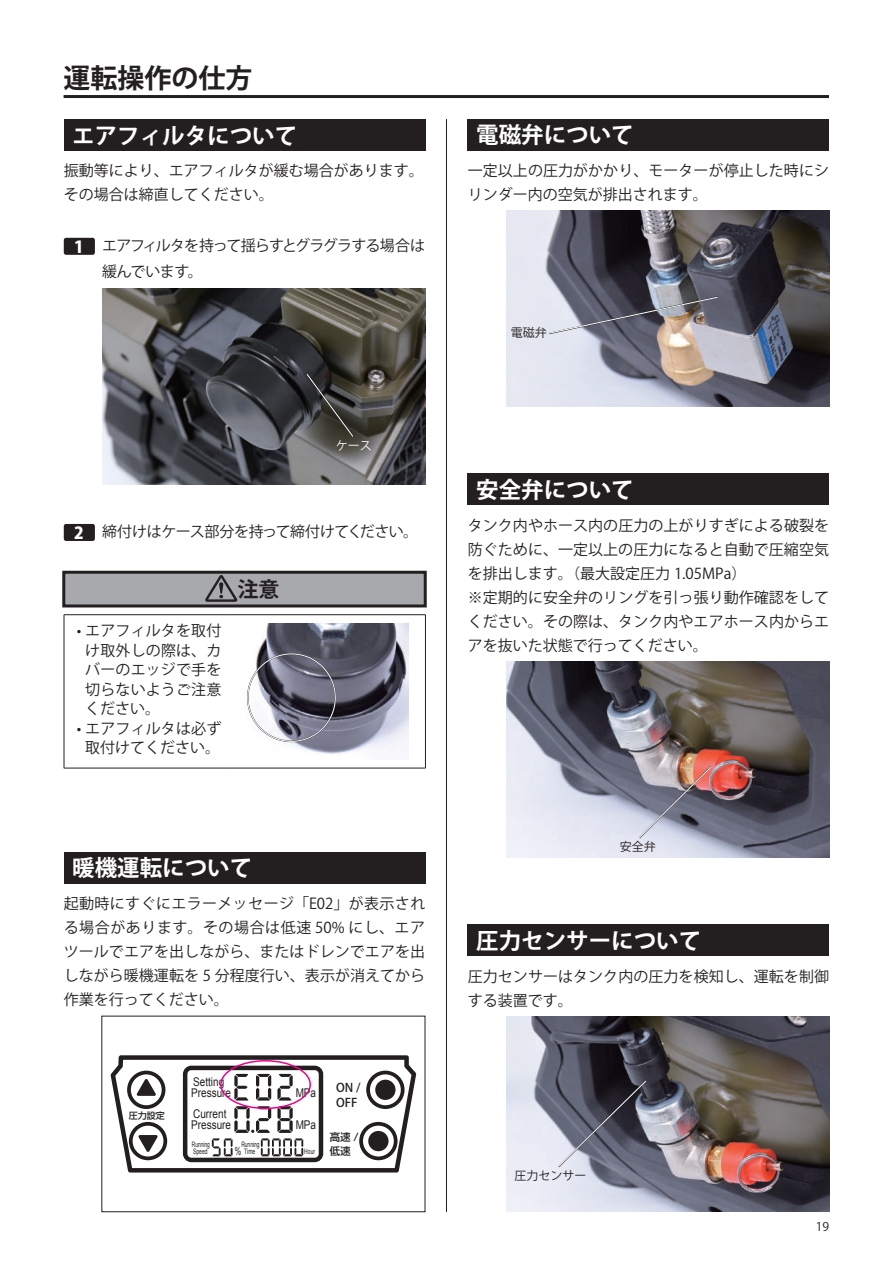
<style>
.page{position:relative;width:893px;height:1263px;background:#fff}
.page>*{position:absolute;margin:0;border:0;box-sizing:border-box;transform-origin:0 0}
.t1{font:700 27px "Koz Go Pro";color:#231f20}
.t2{font:700 22.5px "Koz Go Pro";color:#fff}
.t3{font:700 21px "Koz Go Pr 6 N";color:#231f20}
.t4{font:15px/24px "Koz Go Pr 6 N";color:#231f20}
.t5{font:15px/19.5px "Koz Go Pro";letter-spacing:.01em;color:#231f20;text-align:justify}
.t6{font:15px/26px "Koz Go Pr 6 N";letter-spacing:-.05em;color:#231f20}
.t7{font:15px "Koz Go Pr 6 N";letter-spacing:-.025em;color:#231f20}
.t8{font:12px "Arial";color:#231f20;scale:.83 1}
.t9{font:12px "Koz Go Pr 6 N";color:#231f20}
.t10{font:500 12px/15px "Koz Go Pr 6 N";color:#231f20}
.t11{font:12px "Arial";color:#231f20;scale:.82 1}
.t12{font:12px "Koz Go Pr 6 N";color:#fff}
.t13{font:12px "Koz Go Pro";color:#231f20}
.t14{font:500 10.5px/13.5px "Shin Go Pro";color:#231f20}
.t15{font:500 9px "Shin Go Pro";color:#231f20}
.t16{font:7.5px/7.1px "Arial";color:#231f20;scale:.65 1}
.t17{font:7.5px "Arial";color:#231f20;scale:.66 1}
.s1{font-family:"Koz Go Pro";font-weight:800;font-size:16.5px;color:#fff}
.s2{font-size:11.25px}
</style>
<div class="page">
<hr style="left:446px;top:119px;width:1px;height:1093px;background:#231f20">
<hr style="left:64px;top:95px;width:765px;height:3px;background:#231f20">
<div style="left:64px;top:852px;width:361px;height:31px;background:#231f20"></div>
<svg style="left:111px;top:1055px;width:305px;height:117px"></svg>
<div style="left:102px;top:1016px;width:323px;height:196px;border:1px solid #231f20"></div>
<div style="left:220px;top:1060px;width:91px;height:49px;border:2px solid #ed028c;border-radius:50%"></div>
<div style="left:64px;top:119px;width:361px;height:31px;background:#231f20"></div>
<div style="left:64px;top:572px;width:361px;height:34px;background:#a8a9ad"></div>
<div style="left:62px;top:571px;width:365px;height:36px;border:3px solid #231f20"></div>
<div style="left:64px;top:238px;width:31px;height:17px;background:#231f20;border-radius:2px"></div>
<img style="left:102px;top:289px;width:323px;height:195px">
<svg style="left:305px;top:372px;width:50px;height:66px;background:#3c3b38"></svg>
<div style="left:64px;top:524px;width:31px;height:17px;background:#231f20;border-radius:2px"></div>
<svg style="left:205px;top:575px;width:32px;height:27px"></svg>
<hr style="left:64px;top:614px;width:166px;height:1px;background:#231f20">
<hr style="left:64px;top:615px;width:1px;height:153px;background:#231f20">
<hr style="left:230px;top:614px;width:196px;height:1px;background:#231f20">
<hr style="left:425px;top:615px;width:1px;height:153px;background:#231f20">
<hr style="left:64px;top:768px;width:166px;height:1px;background:#231f20">
<hr style="left:230px;top:768px;width:196px;height:1px;background:#231f20">
<img style="left:247px;top:623px;width:162px;height:131px">
<div style="left:468px;top:119px;width:361px;height:31px;background:#231f20"></div>
<img style="left:506px;top:211px;width:323px;height:195px">
<img style="left:548px;top:295px;width:171px;height:40px">
<div style="left:468px;top:474px;width:361px;height:31px;background:#231f20"></div>
<img style="left:506px;top:662px;width:323px;height:195px">
<img style="left:637px;top:764px;width:76px;height:76px">
<div style="left:468px;top:924px;width:361px;height:31px;background:#231f20"></div>
<img style="left:506px;top:1016px;width:323px;height:196px">
<svg style="left:556px;top:1078px;width:92px;height:91px;background:#606270"></svg>
<h1 class="t1" style="left:64px;top:60px;width:190px">運転操作の仕方</h1>
<h2 class="t2" style="left:72px;top:121px;width:226px">エアフィルタについて</h2>
<p class="t4" style="left:64px;top:159px;width:362px">振動等により、エアフィルタが緩む場合があります。その場合は締直してください。</p>
<p class="t6" style="left:102px;top:233px;width:325px;text-indent:-28px"><span class="s1">1</span> エアフィルタを持って揺らすとグラグラする場合は緩んでいます。</p>
<p class="t12" style="left:336px;top:438px;width:37px">ケース</p>
<p class="t7" style="left:74px;top:523px;width:346px"><span class="s1">2</span> 締付けはケース部分を持って締付けてください。</p>
<h3 class="t3" style="left:237px;top:577px;width:43px">注意</h3>
<p class="t5" style="left:85px;top:622px;width:138px;text-indent:-9px">• エアフィルタを取付け取外しの際は、カバーのエッジで手を切らないようご注意ください。</p>
<p class="t5" style="left:77px;top:719px;width:146px;text-align:center">• エアフィルタは必ず取付けてください。</p>
<h2 class="t2" style="left:72px;top:854px;width:181px">暖機運転について</h2>
<p class="t4" style="left:64px;top:892px;width:363px;text-align:justify">起動時にすぐにエラーメッセージ「E02」が表示される場合があります。その場合は低速 50% にし、エアツールでエアを出しながら、またはドレンでエアを出しながら暖機運転を 5 分程度行い、表示が消えてから作業を行ってください。</p>
<p class="t15" style="left:129px;top:1108px;width:37px">圧力設定</p>
<p class="t8" style="left:193px;top:1074px;width:39px">Setting</p>
<p class="t8" style="left:193px;top:1106px;width:42px">Current</p>
<p class="t11" style="left:296px;top:1085px;width:26px">MPa</p>
<p class="t11" style="left:296px;top:1117px;width:26px">MPa</p>
<p class="t8" style="left:191px;top:1085px;width:50px">Pressure</p>
<p class="t8" style="left:191px;top:1117px;width:50px">Pressure</p>
<p class="t16" style="left:192px;top:1140px;width:29px">Running<br>Speed</p>
<p class="t16" style="left:235px;top:1140px;width:40px;text-indent:7px">Running <span class="s2">%</span> Time</p>
<p class="t17" style="left:304px;top:1146px;width:18px">Hour</p>
<p class="t10" style="left:336px;top:1080px;width:26px">ON /<br>OFF</p>
<p class="t14" style="left:330px;top:1129px;width:30px">高速 /低速</p>
<h2 class="t2" style="left:476px;top:121px;width:159px">電磁弁について</h2>
<p class="t4" style="left:468px;top:159px;width:363px">一定以上の圧力がかかり、モーターが停止した時にシリンダー内の空気が排出されます。</p>
<p class="t9" style="left:511px;top:326px;width:37px">電磁弁</p>
<h2 class="t2" style="left:476px;top:475px;width:159px">安全弁について</h2>
<p class="t4" style="left:468px;top:514px;width:363px">タンク内やホース内の圧力の上がりすぎによる破裂を防ぐために、一定以上の圧力になると自動で圧縮空気を排出します。（最大設定圧力 1.05MPa）<br>※定期的に安全弁のリングを引っ張り動作確認をしてください。その際は、タンク内やエアホース内からエアを抜いた状態で行ってください。</p>
<p class="t9" style="left:620px;top:840px;width:37px">安全弁</p>
<h2 class="t2" style="left:476px;top:926px;width:226px">圧力センサーについて</h2>
<p class="t4" style="left:468px;top:964px;width:363px">圧力センサーはタンク内の圧力を検知し、運転を制御する装置です。</p>
<p class="t9" style="left:514px;top:1169px;width:73px">圧力センサー</p>
<p class="t13" style="left:816px;top:1219px;width:15px">19</p>
</div>
